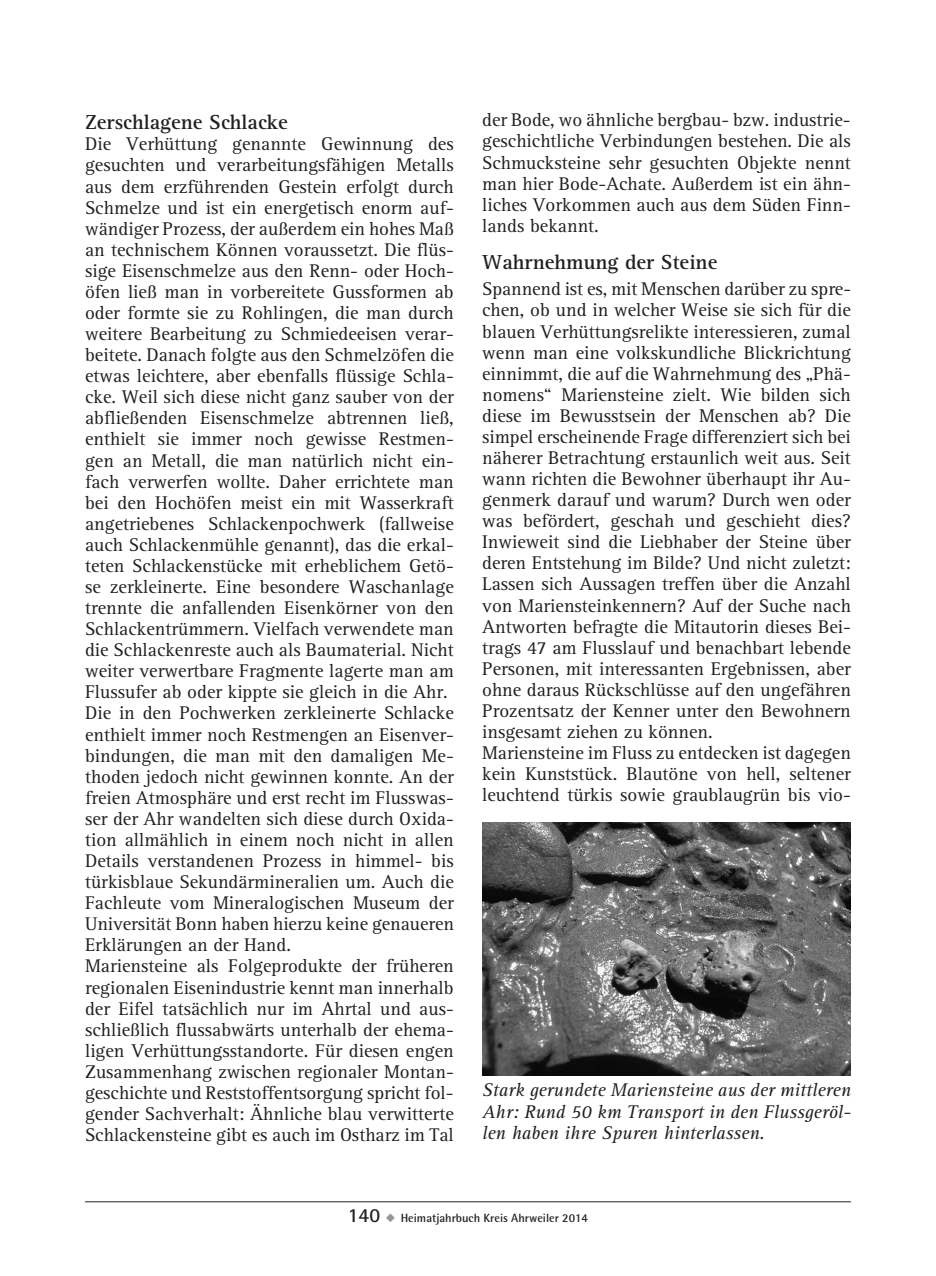
<style>
.page{position:relative;width:936px;height:1276px;background:#fff}
.page>*{position:absolute;margin:0;border:0;box-sizing:border-box;transform-origin:0 0}
.t1{font:700 21px "AT Rotis Serif";color:#231f20}
.t2{font:19px/21px "AT Rotis Serif";color:#231f20}
.t3{font:italic 19px/21px "AT Rotis Serif";color:#231f20;text-align:justify}
.t4{font:700 12px "Rotis Semi Sans";color:#231f20}
.s1{font-family:"Rotis Sans Serif";font-size:20px}
.s2{color:#939598}
</style>
<div class="page">
<hr style="left:85px;top:1201px;width:765px;height:1px;background:#231f20">
<img style="left:482px;top:823px;width:368px;height:252px">
<p class="t1" style="left:85px;top:110px;width:204px">Zerschlagene Schlacke</p>
<p class="t2" style="left:85px;top:134px;width:370px">Die Verhüttung genannte Gewinnung des gesuchten und verarbeitungsfähigen Metalls aus dem erzführenden Gestein erfolgt durch Schmelze und ist ein energetisch enorm auf&shy;wändiger Prozess, der außerdem ein hohes Maß an technischem Können voraussetzt. Die flüs&shy;sige Eisenschmelze aus den Renn- oder Hoch&shy;öfen ließ man in vorbereitete Gussformen ab oder formte sie zu Rohlingen, die man durch weitere Bearbeitung zu Schmiedeeisen verar&shy;beitete. Danach folgte aus den Schmelzöfen die etwas leichtere, aber ebenfalls flüssige Schla&shy;cke. Weil sich diese nicht ganz sauber von der abfließenden Eisenschmelze abtrennen ließ, enthielt sie immer noch gewisse Restmen&shy;gen an Metall, die man natürlich nicht ein&shy;fach verwerfen wollte. Daher errichtete man bei den Hochöfen meist ein mit Wasserkraft angetriebenes Schlackenpochwerk (fallweise auch Schlackenmühle genannt), das die erkal&shy;teten Schlackenstücke mit erheblichem Getö&shy;se zerkleinerte. Eine besondere Waschanlage trennte die anfallenden Eisenkörner von den Schlackentrümmern. Vielfach verwendete man die Schlackenreste auch als Baumaterial. Nicht weiter verwertbare Fragmente lagerte man am Flussufer ab oder kippte sie gleich in die Ahr.<br>Die in den Pochwerken zerkleinerte Schlacke enthielt immer noch Restmengen an Eisenver&shy;bindungen, die man mit den damaligen Me&shy;thoden jedoch nicht gewinnen konnte. An der freien Atmosphäre und erst recht im Flusswas&shy;ser der Ahr wandelten sich diese durch Oxida&shy;tion allmählich in einem noch nicht in allen Details verstandenen Prozess in himmel- bis türkisblaue Sekundärmineralien um. Auch die Fachleute vom Mineralogischen Museum der Universität Bonn haben hierzu keine genaueren Erklärungen an der Hand.<br>Mariensteine als Folgeprodukte der früheren regionalen Eisenindustrie kennt man innerhalb der Eifel tatsächlich nur im Ahrtal und aus&shy;schließlich flussabwärts unterhalb der ehema&shy;ligen Verhüttungsstandorte. Für diesen engen Zusammenhang zwischen regionaler Montan&shy;geschichte und Reststoffentsorgung spricht fol&shy;gender Sachverhalt: Ähnliche blau verwitterte Schlackensteine gibt es auch im Ostharz im Tal</p>
<p class="t2" style="left:482px;top:110px;width:370px;text-align:justify">der Bode, wo ähnliche bergbau- bzw. industrie&shy;geschichtliche Verbindungen bestehen. Die als Schmucksteine sehr gesuchten Objekte nennt man hier Bode-Achate. Außerdem ist ein ähn&shy;liches Vorkommen auch aus dem Süden Finn&shy;lands bekannt.</p>
<p class="t1" style="left:482px;top:249px;width:237px">Wahrnehmung der Steine</p>
<p class="t2" style="left:482px;top:279px;width:370px">Spannend ist es, mit Menschen darüber zu spre&shy;chen, ob und in welcher Weise sie sich für die blauen Verhüttungsrelikte interessieren, zumal wenn man eine volkskundliche Blickrichtung einnimmt, die auf die Wahrnehmung des „Phä&shy;nomens“ Mariensteine zielt. Wie bilden sich diese im Bewusstsein der Menschen ab? Die simpel erscheinende Frage differenziert sich bei näherer Betrachtung erstaunlich weit aus. Seit wann richten die Bewohner überhaupt ihr Au&shy;genmerk darauf und warum? Durch wen oder was befördert, geschah und geschieht dies?<br>Inwieweit sind die Liebhaber der Steine über deren Entstehung im Bilde? Und nicht zuletzt:<br>Lassen sich Aussagen treffen über die Anzahl von Mariensteinkennern? Auf der Suche nach Antworten befragte die Mitautorin dieses Bei&shy;trags 47 am Flusslauf und benachbart lebende Personen, mit interessanten Ergebnissen, aber ohne daraus Rückschlüsse auf den ungefähren Prozentsatz der Kenner unter den Bewohnern insgesamt ziehen zu können.<br>Mariensteine im Fluss zu entdecken ist dagegen kein Kunststück. Blautöne von hell, seltener leuchtend türkis sowie graublaugrün bis vio-</p>
<p class="t3" style="left:482px;top:1080px;width:370px">Stark gerundete Mariensteine aus der mittleren Ahr: Rund 50 km Transport in den Flussgeröl&shy;len haben ihre Spuren hinterlassen.</p>
<p class="t4" style="left:348px;top:1210px;width:242px"><span class="s1">140</span> <span class="s2">◆</span> Heimatjahrbuch Kreis Ahrweiler 2014</p>
</div>
